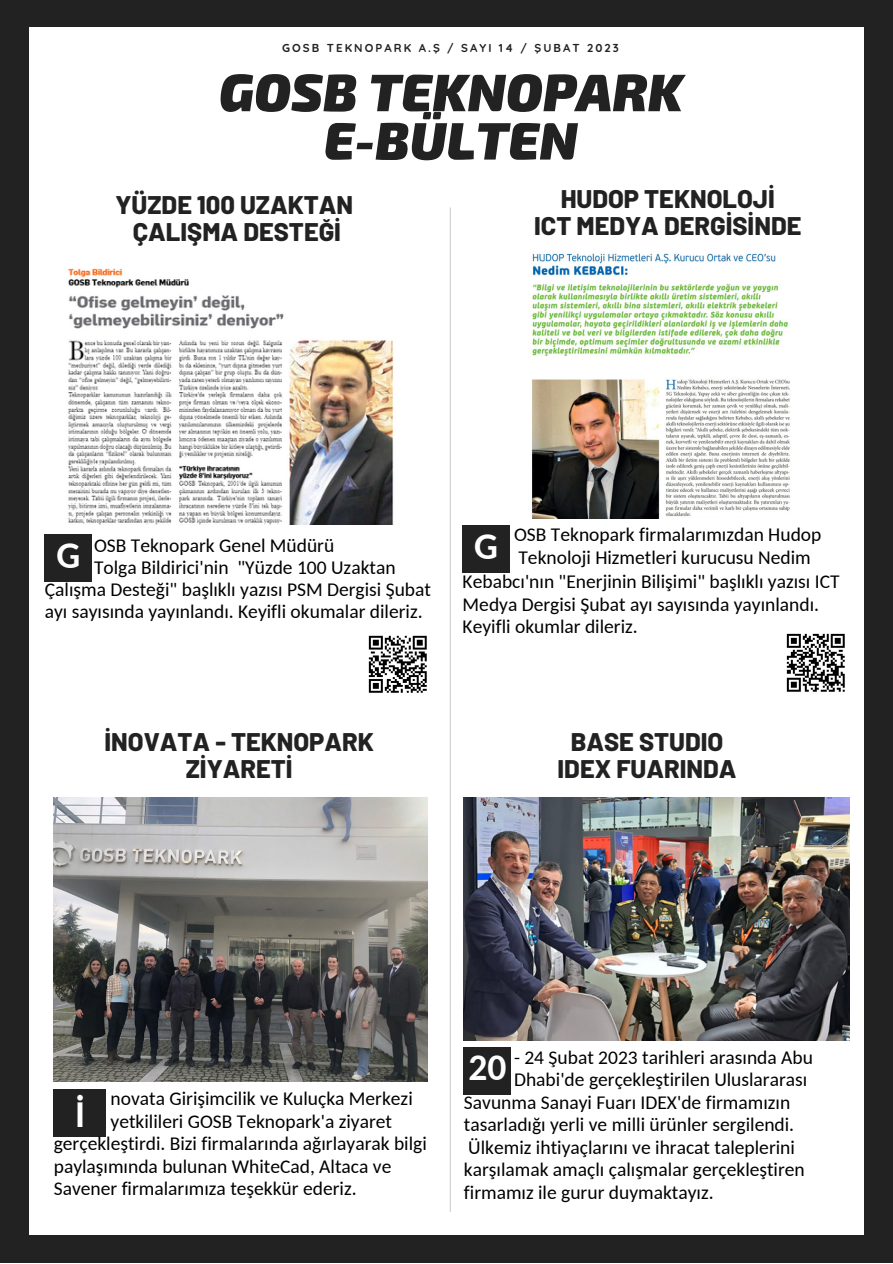
<style>
.page{position:relative;width:893px;height:1264px;background:#fff}
.page>*{position:absolute;margin:0;border:0;box-sizing:border-box;transform-origin:0 0}
.t1{font:italic 900 52.8px/48.3px "Exo 2";color:#222;text-align:center}
.t2{font:700 37.5px "Carlito";color:#fff}
.t3{font:800 25.5px/27px "Barlow";color:#222;text-align:center}
.t4{font:19.5px/22.5px "Carlito";color:#000}
.t5{font:700 11.55px "Quicksand";letter-spacing:.18em;color:#222}
.s1{font-weight:700;font-size:37.5px;color:#fff}
</style>
<div class="page">
<div style="left:0;top:0;width:892px;height:1262px;background:#222"></div>
<div style="left:30px;top:41px;width:833px;height:1180px;background:#fff"></div>
<div style="left:30px;top:1199px;width:833px;height:36px;background:#fff"></div>
<div style="left:30px;top:27px;width:833px;height:37px;background:#fff"></div>
<hr style="left:449px;top:207px;width:2px;height:1004px;background:#000">
<div style="left:464px;top:1047px;width:47px;height:47px;background:#222"></div>
<img style="left:54px;top:798px;width:373px;height:283px">
<div style="left:53px;top:1089px;width:53px;height:47px;background:#222"></div>
<div style="left:462px;top:526px;width:47px;height:46px;background:#222"></div>
<img style="left:68px;top:268px;width:325px;height:256px">
<img style="left:532px;top:253px;width:258px;height:265px">
<img style="left:464px;top:798px;width:385px;height:242px">
<div style="left:45px;top:534px;width:47px;height:47px;background:#222"></div>
<img style="left:786px;top:633px;width:59px;height:59px">
<img style="left:368px;top:635px;width:59px;height:58px">
<p class="t5" style="left:282px;top:40px;width:338px">GOSB TEKNOPARK A.Ş / SAYI 14 / ŞUBAT 2023</p>
<h1 class="t1" style="left:219px;top:65px;width:465px">GOSB TEKNOPARK<br>E-BÜLTEN</h1>
<h3 class="t3" style="left:115px;top:190px;width:239px">YÜZDE 100 UZAKTAN<br>ÇALIŞMA DESTEĞİ</h3>
<h3 class="t3" style="left:534px;top:184px;width:269px">HUDOP TEKNOLOJİ<br>ICT MEDYA DERGİSİNDE</h3>
<h2 class="t2" style="left:65px;top:525px;width:25px">G</h2>
<p class="t4" style="left:45px;top:580px;width:387px">Çalışma Desteği" başlıklı yazısı PSM Dergisi Şubat ayı sayısında yayınlandı. Keyifli okumalar dileriz.</p>
<p class="t4" style="left:94px;top:535px;width:303px;text-indent:-38px"><span class="s1">G</span> OSB Teknopark Genel Müdürü<br>Tolga Bildirici'nin "Yüzde 100 Uzaktan</p>
<h2 class="t2" style="left:474px;top:530px;width:25px">G</h2>
<p class="t4" style="left:514px;top:525px;width:309px">OSB Teknopark firmalarımızdan Hudop<br>Teknoloji Hizmetleri kurucusu Nedim</p>
<p class="t4" style="left:462px;top:572px;width:378px">Kebabcı'nın "Enerjinin Bilişimi" başlıklı yazısı ICT<br>Medya Dergisi Şubat ayı sayısında yayınlandı.<br>Keyifli okumlar dileriz.</p>
<h3 class="t3" style="left:104px;top:726px;width:271px">İNOVATA - TEKNOPARK<br>ZİYARETİ</h3>
<h3 class="t3" style="left:557px;top:726px;width:180px">BASE STUDIO<br>IDEX FUARINDA</h3>
<h2 class="t2" style="left:75px;top:1098px;width:11px">İ</h2>
<p class="t4" style="left:110px;top:1088px;width:304px">novata Girişimcilik ve Kuluçka Merkezi</p>
<p class="t4" style="left:110px;top:1111px;width:283px">yetkilileri GOSB Teknopark'a ziyaret</p>
<p class="t4" style="left:54px;top:1133px;width:374px">gerçekleştirdi. Bizi firmalarında ağırlayarak bilgi</p>
<p class="t4" style="left:54px;top:1156px;width:339px">paylaşımında bulunan WhiteCad, Altaca ve</p>
<p class="t4" style="left:54px;top:1178px;width:304px">Savener firmalarımıza teşekkür ederiz.</p>
<p class="t4" style="left:514px;top:1047px;width:300px">- 24 Şubat 2023 tarihleri arasında Abu</p>
<p class="t4" style="left:514px;top:1070px;width:295px">Dhabi'de gerçekleştirilen Uluslararası</p>
<p class="t4" style="left:464px;top:1092px;width:328px">Savunma Sanayi Fuarı IDEX'de firmamızın</p>
<p class="t4" style="left:464px;top:1115px;width:332px">tasarladığı yerli ve milli ürünler sergilendi.</p>
<p class="t4" style="left:468px;top:1137px;width:328px">Ülkemiz ihtiyaçlarını ve ihracat taleplerini</p>
<p class="t4" style="left:464px;top:1159px;width:342px">karşılamak amaçlı çalışmalar gerçekleştiren</p>
<p class="t4" style="left:464px;top:1182px;width:251px">firmamız ile gurur duymaktayız.</p>
<h2 class="t2" style="left:468px;top:1052px;width:39px">20</h2>
</div>
